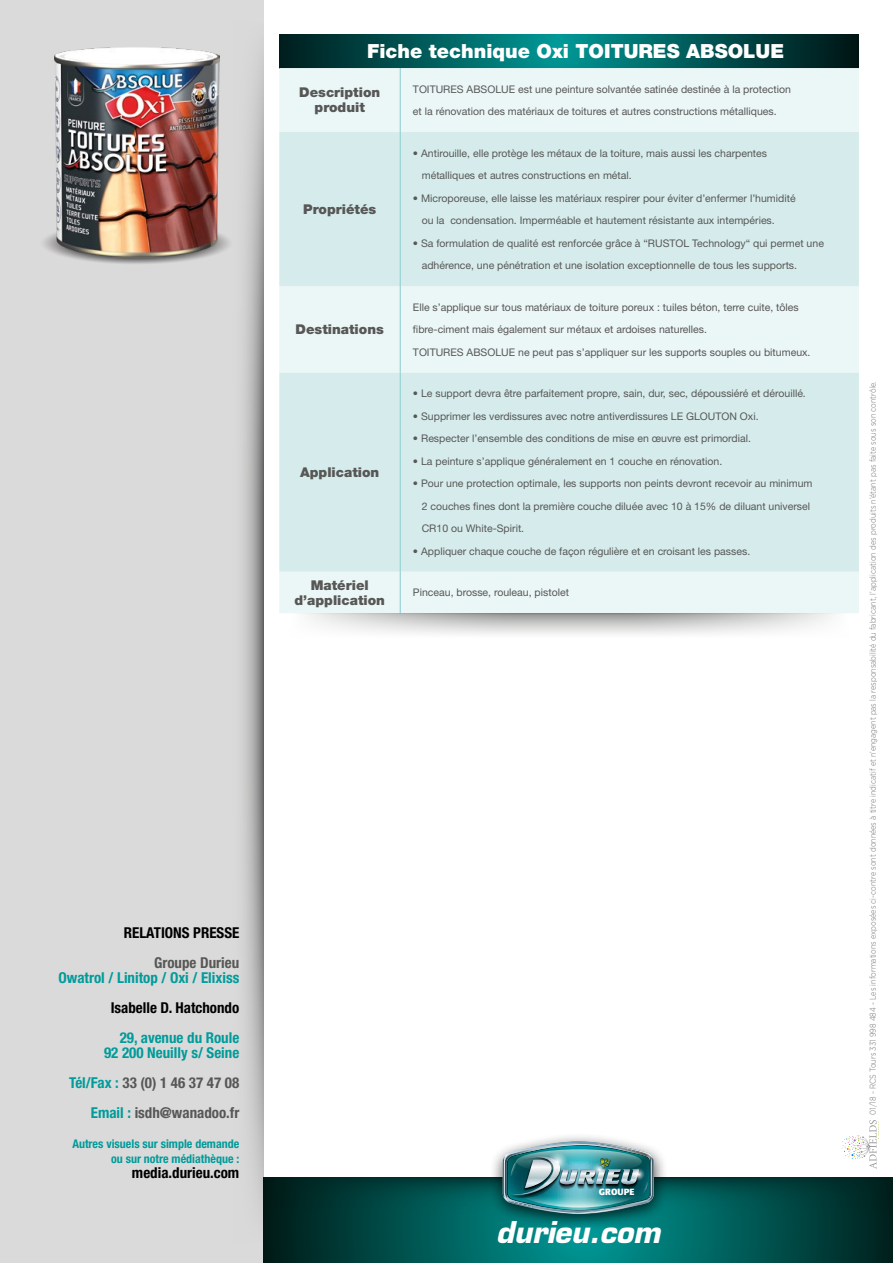
<style>
.page{position:relative;width:893px;height:1263px;background:#fff}
.page>*{position:absolute;margin:0;border:0;box-sizing:border-box;transform-origin:0 0}
.t1{font:italic 700 29.25px "Eurostile LT Std";color:#fff}
.t2{font:900 19.5px "Helvetica Neue LT Std";color:#fff}
.t3{font:700 condensed 15px/15px "Helvetica Neue LT Std";color:#009b9a;text-align:right}
.t4{font:700 condensed 15px/30px "Helvetica Neue LT Std";color:#575756;text-align:right}
.t5{font:700 condensed 15px "Helvetica Neue LT Std";color:#000}
.t6{font:900 13.5px/15px "Helvetica Neue LT Std";color:#575756;text-align:center}
.t7{font:700 condensed 12px/15px "Helvetica Neue LT Std";color:#009b9a;text-align:right}
.t8{font:10.5px/22.5px "Helvetica Neue LT Std";color:#575756}
.t9{font:700 8.85px "Formata";color:#fff}
.t10{font:300 8.55px "Gotham";color:#706f6f;scale:.85 1}
.s1{color:#009b9a}
</style>
<div class="page">
<div style="left:0;top:0;width:264px;height:1263px;background:#dadada"></div>
<svg style="left:264px;top:1242px;width:629px;height:21px;background:#005a56"></svg>
<svg style="left:264px;top:1178px;width:629px;height:64px;background:#004945"></svg>
<svg style="left:243px;top:51px;width:21px;height:1212px"></svg>
<div style="left:489px;top:1132px;width:179px;height:100px;background:#000;opacity:.75"></div>
<img style="left:503px;top:1141px;width:151px;height:73px">
<svg style="left:545px;top:1149px;width:24px;height:24px"></svg>
<svg style="left:589px;top:1159px;width:20px;height:20px"></svg>
<svg style="left:628px;top:1163px;width:21px;height:21px"></svg>
<svg style="left:842px;top:1120px;width:35px;height:49px"></svg>
<svg style="left:44px;top:210px;width:220px;height:67px"></svg>
<img style="left:55px;top:47px;width:165px;height:209px">
<svg style="left:300px;top:613px;width:539px;height:21px"></svg>
<svg style="left:279px;top:34px;width:580px;height:34px;background:#005656"></svg>
<div style="left:279px;top:68px;width:580px;height:545px;background:#ebf6f6"></div>
<svg style="left:279px;top:132px;width:580px;height:440px;background:#daeded"></svg>
<hr style="left:400px;top:68px;width:1px;height:64px;background:#8acdcd">
<hr style="left:400px;top:132px;width:1px;height:154px;background:#8acdcd">
<hr style="left:400px;top:286px;width:1px;height:87px;background:#8acdcd">
<hr style="left:400px;top:373px;width:1px;height:199px;background:#8acdcd">
<hr style="left:400px;top:572px;width:1px;height:41px;background:#8acdcd">
<h3 class="t5" style="left:124px;top:923px;width:117px">RELATIONS PRESSE</h3>
<h3 class="t4" style="left:154px;top:947px;width:87px">Groupe Durieu</h3>
<h3 class="t3" style="left:59px;top:970px;width:182px">Owatrol / Linitop / Oxi / Elixiss</h3>
<h3 class="t5" style="left:111px;top:998px;width:130px">Isabelle D. Hatchondo</h3>
<h3 class="t3" style="left:104px;top:1030px;width:137px">29, avenue du Roule<br>92 200 Neuilly s/ Seine</h3>
<h3 class="t4" style="left:69px;top:1067px;width:172px"><span class="s1">Tél/Fax :</span> 33 (0) 1 46 37 47 08<br><span class="s1">Email :</span> isdh@wanadoo.fr</h3>
<p class="t7" style="left:72px;top:1136px;width:168px">Autres visuels sur simple demande ou sur notre médiathèque :</p>
<h3 class="t5" style="left:132px;top:1163px;width:109px">media.durieu.com</h3>
<h2 class="t2" style="left:367px;top:39px;width:418px">Fiche technique Oxi TOITURES ABSOLUE</h2>
<p class="t6" style="left:299px;top:85px;width:82px">Description produit</p>
<p class="t8" style="left:413px;top:77px;width:379px">TOITURES ABSOLUE est une peinture solvantée satinée destinée à la protection et la rénovation des matériaux de toitures et autres constructions métalliques.</p>
<p class="t6" style="left:303px;top:202px;width:75px">Propriétés</p>
<p class="t6" style="left:296px;top:322px;width:90px">Destinations</p>
<p class="t6" style="left:300px;top:465px;width:81px">Application</p>
<p class="t8" style="left:422px;top:141px;width:347px;text-indent:-9px">• Antirouille, elle protège les métaux de la toiture, mais aussi les charpentes métalliques et autres constructions en métal.</p>
<p class="t8" style="left:422px;top:186px;width:375px;text-indent:-9px">• Microporeuse, elle laisse les matériaux respirer pour éviter d’enfermer l’humidité ou la condensation. Imperméable et hautement résistante aux intempéries.</p>
<p class="t8" style="left:422px;top:231px;width:404px;text-indent:-9px">• Sa formulation de qualité est renforcée grâce à “RUSTOL Technology“ qui permet une adhérence, une pénétration et une isolation exceptionnelle de tous les supports.</p>
<p class="t8" style="left:413px;top:295px;width:399px">Elle s’applique sur tous matériaux de toiture poreux : tuiles béton, terre cuite, tôles fibre-ciment mais également sur métaux et ardoises naturelles.<br>TOITURES ABSOLUE ne peut pas s’appliquer sur les supports souples ou bitumeux.</p>
<p class="t8" style="left:413px;top:382px;width:394px">• Le support devra être parfaitement propre, sain, dur, sec, dépoussiéré et dérouillé.</p>
<p class="t8" style="left:413px;top:404px;width:347px">• Supprimer les verdissures avec notre antiverdissures LE GLOUTON Oxi.</p>
<p class="t8" style="left:413px;top:427px;width:340px">• Respecter l’ensemble des conditions de mise en œuvre est primordial.</p>
<p class="t8" style="left:413px;top:449px;width:311px">• La peinture s’applique généralement en 1 couche en rénovation.</p>
<p class="t8" style="left:422px;top:472px;width:392px;text-indent:-9px">• Pour une protection optimale, les supports non peints devront recevoir au minimum<br>2 couches fines dont la première couche diluée avec 10 à 15% de diluant universel<br>CR10 ou White-Spirit.</p>
<p class="t8" style="left:413px;top:539px;width:339px">• Appliquer chaque couche de façon régulière et en croisant les passes.</p>
<p class="t6" style="left:294px;top:577px;width:92px">Matériel d’application</p>
<p class="t8" style="left:413px;top:581px;width:157px">Pinceau, brosse, rouleau, pistolet</p>
<p class="t9" style="left:599px;top:1186px;width:37px">GROUPE</p>
<h1 class="t1" style="left:496px;top:1214px;width:166px">durieu.com</h1>
<p class="t10" style="left:867px;top:1115px;width:865px;rotate:-90deg">01/18 - RCS Tours 331 998 484 - Les informations exposées ci-contre sont données à titre indicatif et n’engagent pas la responsabilité du fabricant, l’application des produits n’étant pas faite sous son contrôle.</p>
</div>
